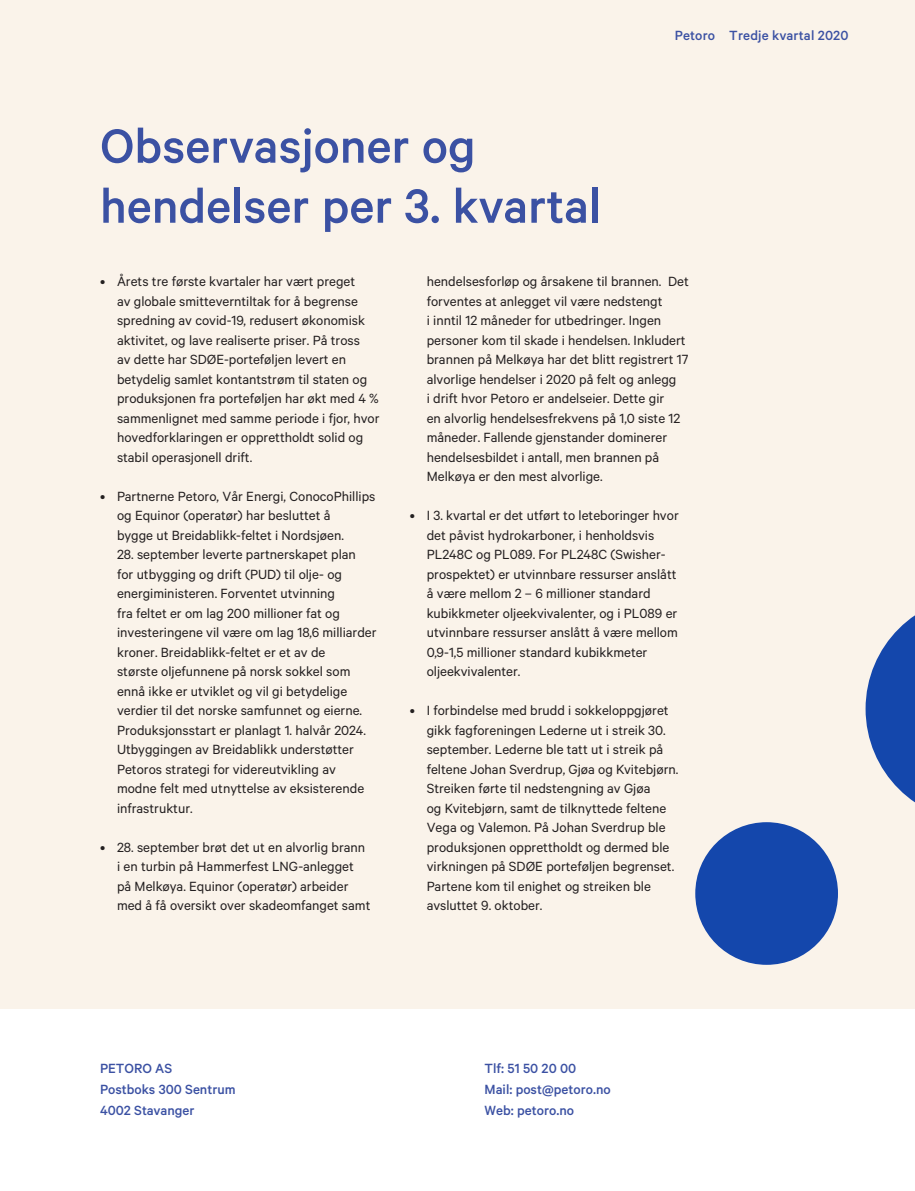
<style>
.page{position:relative;width:915px;height:1191px;background:#fff}
.page>*{position:absolute;margin:0;border:0;box-sizing:border-box;transform-origin:0 0}
.Brødtekst{font:500 54px/60px "Calibre";color:#3b51a3}
.t1{font:15px/19.5px "Calibre";color:#231f20}
.Brødtekst-2{font:500 15px "Calibre";color:#3b51a3}
</style>
<div class="page">
<div style="left:0;top:0;width:914px;height:1008px;background:#faf3ea"></div>
<div style="left:695px;top:822px;width:142px;height:142px;background:#1447ac;border-radius:50%"></div>
<svg style="left:865px;top:616px;width:49px;height:186px"></svg>
<p class="Brødtekst" style="left:100px;top:114px;width:502px">Observasjoner og hendelser per 3. kvartal</p>
<p class="Brødtekst-2" style="left:674px;top:26px;width:175px">Petoro Tredje kvartal 2020</p>
<p class="t1" style="left:117px;top:271px;width:264px;text-indent:-17px">• Årets tre første kvartaler har vært preget<br>av globale smitteverntiltak for å begrense spredning av covid-19, redusert økonomisk aktivitet, og lave realiserte priser. På tross<br>av dette har SDØE-porteføljen levert en betydelig samlet kontantstrøm til staten og produksjonen fra porteføljen har økt med 4 % sammenlignet med samme periode i fjor, hvor hovedforklaringen er opprettholdt solid og stabil operasjonell drift.</p>
<p class="t1" style="left:117px;top:486px;width:260px;text-indent:-17px">• Partnerne Petoro, Vår Energi, ConocoPhillips og Equinor (operatør) har besluttet å<br>bygge ut Breidablikk-feltet i Nordsjøen.</p>
<p class="t1" style="left:117px;top:544px;width:261px">28. september leverte partnerskapet plan<br>for utbygging og drift (PUD) til olje- og energiministeren. Forventet utvinning<br>fra feltet er om lag 200 millioner fat og investeringene vil være om lag 18,6 milliarder kroner. Breidablikk-feltet er et av de<br>største oljefunnene på norsk sokkel som ennå ikke er utviklet og vil gi betydelige verdier til det norske samfunnet og eierne.<br>Produksjonsstart er planlagt 1. halvår 2024.<br>Utbyggingen av Breidablikk understøtter Petoros strategi for videreutvikling av modne felt med utnyttelse av eksisterende infrastruktur.</p>
<p class="t1" style="left:117px;top:837px;width:255px;text-indent:-17px">• 28. september brøt det ut en alvorlig brann i en turbin på Hammerfest LNG-anlegget på Melkøya. Equinor (operatør) arbeider med å få oversikt over skadeomfanget samt</p>
<p class="t1" style="left:426px;top:271px;width:263px">hendelsesforløp og årsakene til brannen. Det forventes at anlegget vil være nedstengt<br>i inntil 12 måneder for utbedringer. Ingen personer kom til skade i hendelsen. Inkludert brannen på Melkøya har det blitt registrert 17 alvorlige hendelser i 2020 på felt og anlegg<br>i drift hvor Petoro er andelseier. Dette gir<br>en alvorlig hendelsesfrekvens på 1,0 siste 12 måneder. Fallende gjenstander dominerer hendelsesbildet i antall, men brannen på Melkøya er den mest alvorlige.</p>
<p class="t1" style="left:426px;top:505px;width:253px;text-indent:-17px">• I 3. kvartal er det utført to leteboringer hvor det påvist hydrokarboner, i henholdsvis PL248C og PL089. For PL248C (Swisher&shy;prospektet) er utvinnbare ressurser anslått å være mellom 2 – 6 millioner standard kubikkmeter oljeekvivalenter, og i PL089 er utvinnbare ressurser anslått å være mellom 0,9-1,5 millioner standard kubikkmeter oljeekvivalenter.</p>
<p class="t1" style="left:426px;top:700px;width:253px;text-indent:-17px">• I forbindelse med brudd i sokkeloppgjøret gikk fagforeningen Lederne ut i streik 30. september. Lederne ble tatt ut i streik på feltene Johan Sverdrup, Gjøa og Kvitebjørn.<br>Streiken førte til nedstengning av Gjøa<br>og Kvitebjørn, samt de tilknyttede feltene Vega og Valemon. På Johan Sverdrup ble produksjonen opprettholdt og dermed ble virkningen på SDØE porteføljen begrenset.<br>Partene kom til enighet og streiken ble avsluttet 9. oktober.</p>
<p class="Brødtekst-2" style="left:100px;top:1059px;width:74px">PETORO AS</p>
<p class="Brødtekst-2" style="left:100px;top:1080px;width:137px">Postboks 300 Sentrum</p>
<p class="Brødtekst-2" style="left:100px;top:1101px;width:96px">4002 Stavanger</p>
<p class="Brødtekst-2" style="left:484px;top:1059px;width:93px">Tlf: 51 50 20 00</p>
<p class="Brødtekst-2" style="left:484px;top:1080px;width:128px">Mail: post@petoro.no</p>
<p class="Brødtekst-2" style="left:484px;top:1101px;width:91px">Web: petoro.no</p>
</div>
